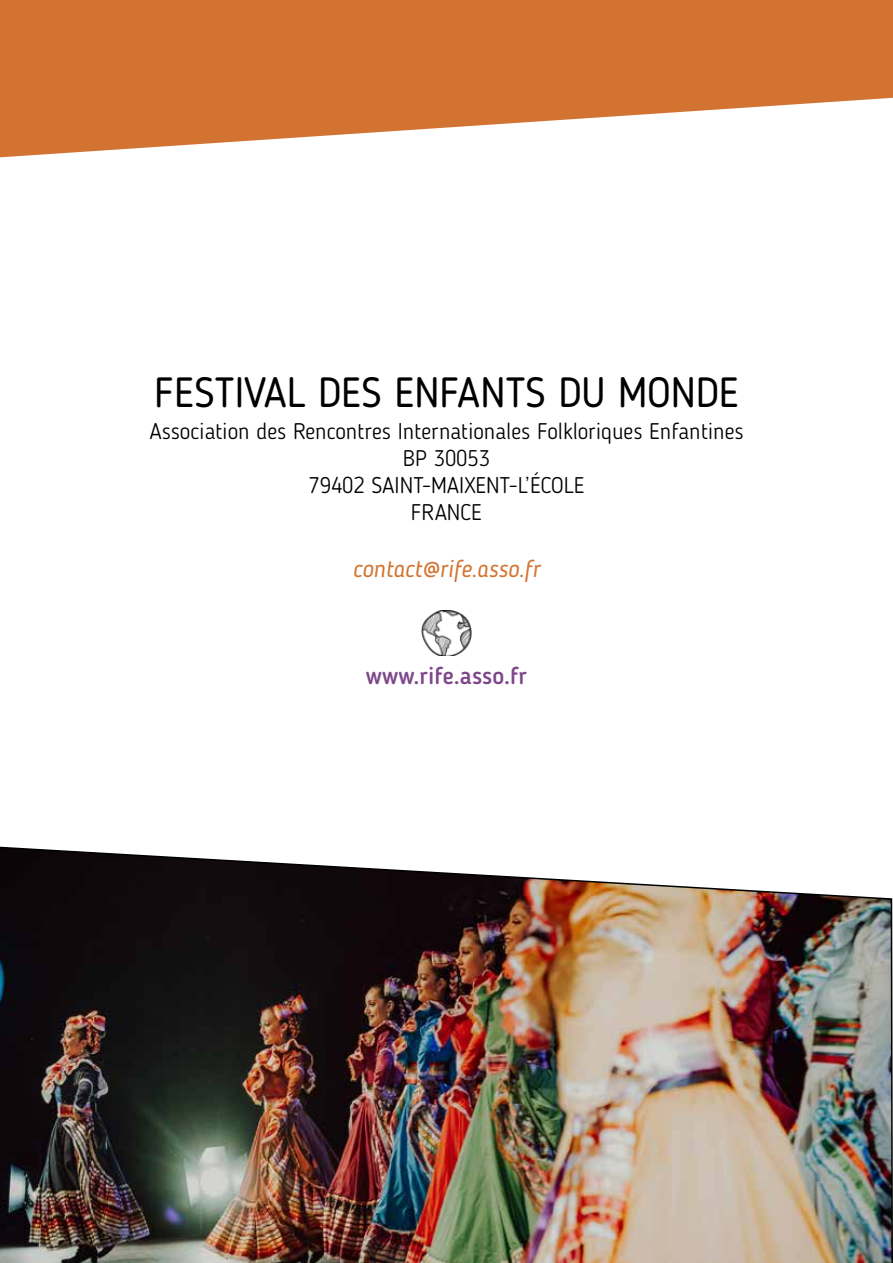
<style>
.page{position:relative;width:893px;height:1263px;background:#fff}
.page>*{position:absolute;margin:0;border:0;box-sizing:border-box;transform-origin:0 0}
.t1{font:42px "Blogger Sans";color:#000}
.t2{font:italic 24px "Blogger Sans";color:#d37431}
.t3{font:500 24px "Blogger Sans";color:#7e478b}
.t4{font:300 22.5px/27px "Blogger Sans";color:#000;text-align:center}
</style>
<div class="page">
<svg style="left:0;top:0;width:893px;height:157px;fill:#d37331"></svg>
<img style="left:421px;top:611px;width:51px;height:44px">
<img style="left:0;top:846px;width:893px;height:417px">
<h1 class="t1" style="left:154px;top:368px;width:586px">FESTIVAL DES ENFANTS DU MONDE</h1>
<p class="t4" style="left:149px;top:417px;width:596px">Association des Rencontres Internationales Folkloriques Enfantines<br>BP 30053<br>79402 SAINT-MAIXENT-L’ÉCOLE<br>FRANCE</p>
<p class="t2" style="left:353px;top:555px;width:189px">contact@rife.asso.fr</p>
<p class="t3" style="left:366px;top:661px;width:163px">www.rife.asso.fr</p>
</div>
